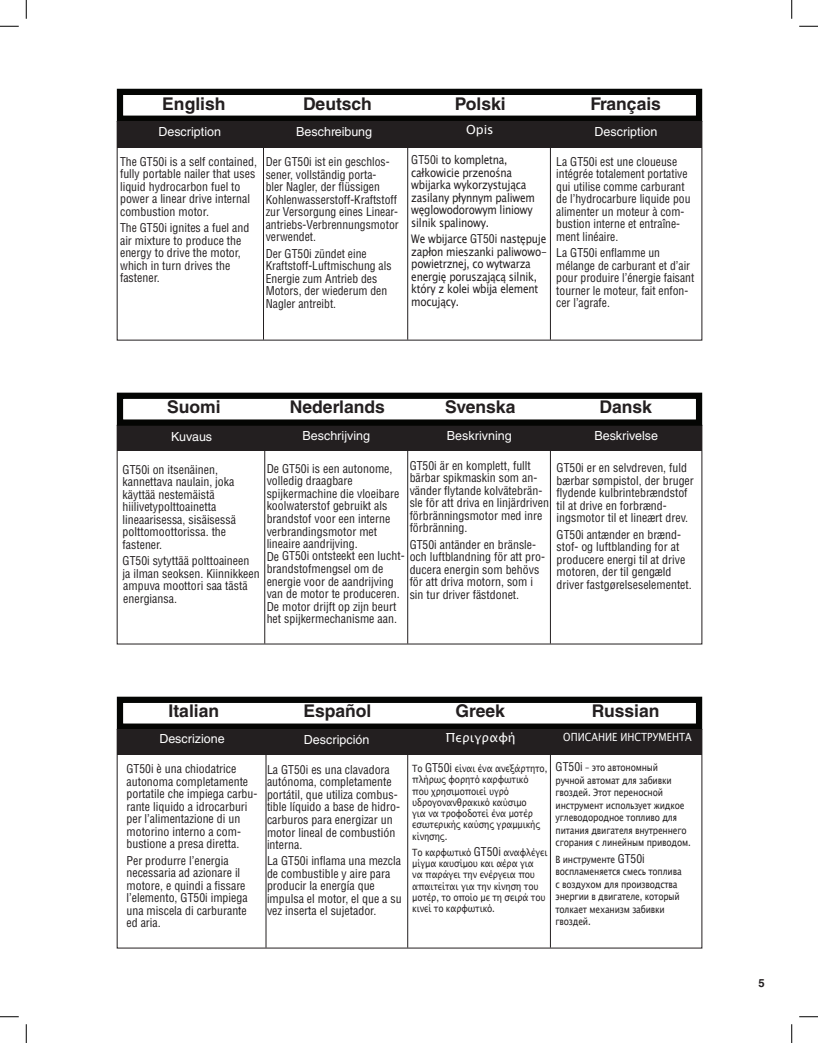
<style>
.page{position:relative;width:818px;height:1043px;background:#fff}
.page>*{position:absolute;margin:0;border:0;box-sizing:border-box;transform-origin:0 0}
.t1{font:700 17.5px "Helvetica LT Std";color:#231f20}
.t2{font:12.5px "Helvetica LT Std";color:#fff}
.t3{font:12.5px "Lucida Sans Unicode";color:#fff}
.t4{font:condensed 11.88px/12.5px "Helvetica LT Std";color:#231f20}
.t5{font:11.88px/12.5px "Lucida Sans Unicode";letter-spacing:-.02em;color:#231f20;scale:.85 1}
.t6{font:11.25px "Lucida Sans Unicode";color:#fff;scale:.85 1}
.t7{font:700 11.25px "Helvetica LT Std";color:#231f20}
.t8{font:10px/11.2px "Lucida Sans Unicode";letter-spacing:-.02em;color:#231f20;scale:.85 1}
.s1{font-family:"Helvetica LT Std";font-stretch:condensed}
.s2{font-family:"Helvetica LT Std";font-stretch:condensed;font-size:11.88px}
</style>
<div class="page">
<div style="left:117px;top:425px;width:584px;height:25px;background:#231f20"></div>
<hr style="left:266px;top:729px;width:1px;height:218px;background:#231f20">
<hr style="left:407px;top:729px;width:1px;height:218px;background:#231f20">
<hr style="left:550px;top:729px;width:1px;height:218px;background:#231f20">
<div style="left:117px;top:696px;width:585px;height:33px;border:6px solid #040503"></div>
<div style="left:117px;top:729px;width:584px;height:26px;background:#231f20"></div>
<div style="left:117px;top:425px;width:585px;height:219px;border:1px solid #231f20"></div>
<hr style="left:264px;top:426px;width:1px;height:217px;background:#231f20">
<hr style="left:407px;top:426px;width:1px;height:217px;background:#231f20">
<hr style="left:550px;top:425px;width:1px;height:218px;background:#231f20">
<div style="left:117px;top:392px;width:585px;height:34px;border:6px solid #040503"></div>
<hr style="left:263px;top:122px;width:1px;height:218px;background:#231f20">
<hr style="left:407px;top:122px;width:1px;height:218px;background:#231f20">
<hr style="left:550px;top:121px;width:1px;height:219px;background:#231f20">
<div style="left:117px;top:89px;width:585px;height:33px;border:6px solid #040503"></div>
<div style="left:117px;top:121px;width:584px;height:27px;background:#231f20"></div>
<svg style="left:0;top:25px;width:19px;height:2px"></svg>
<svg style="left:799px;top:25px;width:19px;height:2px"></svg>
<svg style="left:0;top:1016px;width:19px;height:1px"></svg>
<svg style="left:799px;top:1016px;width:19px;height:1px"></svg>
<svg style="left:25px;top:0;width:2px;height:19px"></svg>
<svg style="left:25px;top:1024px;width:2px;height:18px"></svg>
<svg style="left:791px;top:0;width:1px;height:19px"></svg>
<svg style="left:791px;top:1024px;width:1px;height:18px"></svg>
<h1 class="t1" style="left:162px;top:93px;width:65px">English</h1>
<h1 class="t1" style="left:303px;top:93px;width:70px">Deutsch</h1>
<h1 class="t1" style="left:455px;top:93px;width:52px">Polski</h1>
<h1 class="t1" style="left:590px;top:93px;width:72px">Français</h1>
<p class="t2" style="left:296px;top:125px;width:77px">Beschreibung</p>
<p class="t4" style="left:266px;top:156px;width:134px">Der GT50i ist ein geschlos&shy;sener, vollständig porta-<br>bler Nagler, der flüssigen<br>Kohlenwasserstoff-Kraftstoff zur Versorgung eines Linear&shy;antriebs-Verbrennungsmotor verwendet.</p>
<p class="t4" style="left:266px;top:247px;width:127px">Der GT50i zündet eine<br>Kraftstoff-Luftmischung als<br>Energie zum Antrieb des<br>Motors, der wiederum den<br>Nagler antreibt.</p>
<p class="t3" style="left:466px;top:120px;width:29px">Opis</p>
<p class="t5" style="left:411px;top:154px;width:147px"><span class="s1">GT50i</span> to kompletna, całkowicie przenośna wbijarka wykorzystująca zasilany płynnym paliwem węglowodorowym liniowy silnik spalinowy.</p>
<p class="t5" style="left:411px;top:233px;width:161px">We wbijarce <span class="s1">GT50i</span> następuje zapłon mieszanki paliwowo&shy;powietrznej, co wytwarza energię poruszającą silnik, który z kolei wbija element mocujący.</p>
<p class="t2" style="left:594px;top:124px;width:64px">Description</p>
<p class="t4" style="left:556px;top:155px;width:136px">La GT50i est une cloueuse intégrée totalement portative qui utilise comme carburant de l’hydrocarbure liquide pou alimenter un moteur à com&shy;bustion interne et entraîne&shy;ment linéaire.</p>
<p class="t4" style="left:556px;top:246px;width:139px">La GT50i enflamme un mélange de carburant et d’air pour produire l’énergie faisant tourner le moteur, fait enfon&shy;cer l’agrafe.</p>
<p class="t2" style="left:158px;top:124px;width:64px">Description</p>
<p class="t4" style="left:120px;top:155px;width:138px">The GT50i is a self contained, fully portable nailer that uses liquid hydrocarbon fuel to power a linear drive internal combustion motor.</p>
<p class="t4" style="left:120px;top:221px;width:131px">The GT50i ignites a fuel and air mixture to produce the energy to drive the motor, which in turn drives the fastener.</p>
<h1 class="t1" style="left:167px;top:396px;width:55px">Suomi</h1>
<h1 class="t1" style="left:290px;top:396px;width:97px">Nederlands</h1>
<h1 class="t1" style="left:445px;top:396px;width:72px">Svenska</h1>
<h1 class="t1" style="left:599px;top:396px;width:54px">Dansk</h1>
<p class="t2" style="left:447px;top:428px;width:66px">Beskrivning</p>
<p class="t4" style="left:409px;top:459px;width:141px">GT50i är en komplett, fullt bärbar spikmaskin som an&shy;vänder flytande kolvätebrän&shy;sle för att driva en linjärdriven förbränningsmotor med inre förbränning.</p>
<p class="t4" style="left:409px;top:531px;width:131px;line-height:25px">GT50i antänder en bränsle&shy;ducera energin som behövs</p>
<p class="t4" style="left:409px;top:575px;width:125px">för att driva motorn, som i sin tur driver fästdonet.</p>
<p class="t2" style="left:302px;top:429px;width:69px">Beschrijving</p>
<p class="t4" style="left:267px;top:462px;width:280px">De GT50i is een autonome,<br>volledig draagbare<br>spijkermachine die vloeibare<br>koolwaterstof gebruikt als<br>brandstof voor een interne<br>verbrandingsmotor met<br>lineaire aandrijving.<br>De GT50i ontsteekt een lucht- och luftblandning för att pro-</p>
<p class="t4" style="left:267px;top:562px;width:134px">brandstofmengsel om de energie voor de aandrijving van de motor te produceren.<br>De motor drijft op zijn beurt het spijkermechanisme aan.</p>
<p class="t2" style="left:171px;top:429px;width:43px">Kuvaus</p>
<p class="t4" style="left:122px;top:463px;width:115px">GT50i on itsenäinen, kannettava naulain, joka käyttää nestemäistä hiilivetypolttoainetta lineaarisessa, sisäisessä polttomoottorissa. the fastener.</p>
<p class="t4" style="left:122px;top:554px;width:139px">GT50i sytyttää polttoaineen ja ilman seoksen. Kiinnikkeen ampuva moottori saa tästä energiansa.</p>
<p class="t2" style="left:594px;top:428px;width:65px">Beskrivelse</p>
<p class="t4" style="left:556px;top:461px;width:139px">GT50i er en selvdreven, fuld bærbar sømpistol, der bruger flydende kulbrintebrændstof til at drive en forbrænd&shy;ingsmotor til et lineært drev.</p>
<p class="t4" style="left:556px;top:528px;width:137px">GT50i antænder en brænd&shy;stof- og luftblanding for at producere energi til at drive motoren, der til gengæld driver fastgørelseselementet.</p>
<h1 class="t1" style="left:169px;top:700px;width:52px">Italian</h1>
<p class="t2" style="left:159px;top:731px;width:67px">Descrizione</p>
<p class="t4" style="left:126px;top:762px;width:132px">GT50i è una chiodatrice autonoma completamente portatile che impiega carbu&shy;rante liquido a idrocarburi per l’alimentazione di un motorino interno a com&shy;bustione a presa diretta.</p>
<p class="t4" style="left:126px;top:853px;width:123px">Per produrre l’energia necessaria ad azionare il motore, e quindi a fissare l’elemento, GT50i impiega una miscela di carburante ed aria.</p>
<h1 class="t1" style="left:303px;top:700px;width:70px">Español</h1>
<h1 class="t1" style="left:455px;top:700px;width:51px">Greek</h1>
<h1 class="t1" style="left:591px;top:700px;width:69px">Russian</h1>
<p class="t2" style="left:304px;top:732px;width:67px">Descripción</p>
<p class="t4" style="left:267px;top:763px;width:134px">La GT50i es una clavadora autónoma, completamente portátil, que utiliza combus&shy;tible líquido a base de hidro&shy;carburos para energizar un motor lineal de combustión interna.</p>
<p class="t4" style="left:267px;top:854px;width:136px">La GT50i inflama una mezcla de combustible y aire para producir la energía que impulsa el motor, el que a su vez inserta el sujetador.</p>
<p class="t3" style="left:446px;top:727px;width:71px">Περιγραφή</p>
<p class="t8" style="left:412px;top:763px;width:160px">Το <span class="s2">GT50i</span> είναι ένα ανεξάρτητο, πλήρως φορητό καρφωτικό που χρησιμοποιεί υγρό υδρογονανθρακικό καύσιμο<br>για να τροφοδοτεί ένα μοτέρ εσωτερικής καύσης γραμμικής κίνησης.</p>
<p class="t8" style="left:412px;top:846px;width:161px">Το καρφωτικό <span class="s2">GT50i</span> αναφλέγει μίγμα καυσίμου και αέρα για<br>να παράγει την ενέργεια που απαιτείται για την κίνηση του μοτέρ, το οποίο με τη σειρά του κινεί το καρφωτικό.</p>
<p class="t6" style="left:563px;top:728px;width:153px">ОПИСАНИЕ ИНСТРУМЕНТА</p>
<p class="t8" style="left:555px;top:761px;width:161px;line-height:12.5px"><span class="s2">GT50i</span> – это автономный<br>ручной автомат для забивки гвоздей. Этот переносной инструмент использует жидкое углеводородное топливо для питания двигателя внутреннего сгорания с линейным приводом.</p>
<p class="t8" style="left:555px;top:852px;width:150px;line-height:12.5px">В инструменте <span class="s2">GT50i </span>воспламеняется смесь топлива с воздухом для производства энергии в двигателе, который толкает механизм забивки гвоздей.</p>
<p class="t7" style="left:758px;top:976px;width:8px">5</p>
</div>
